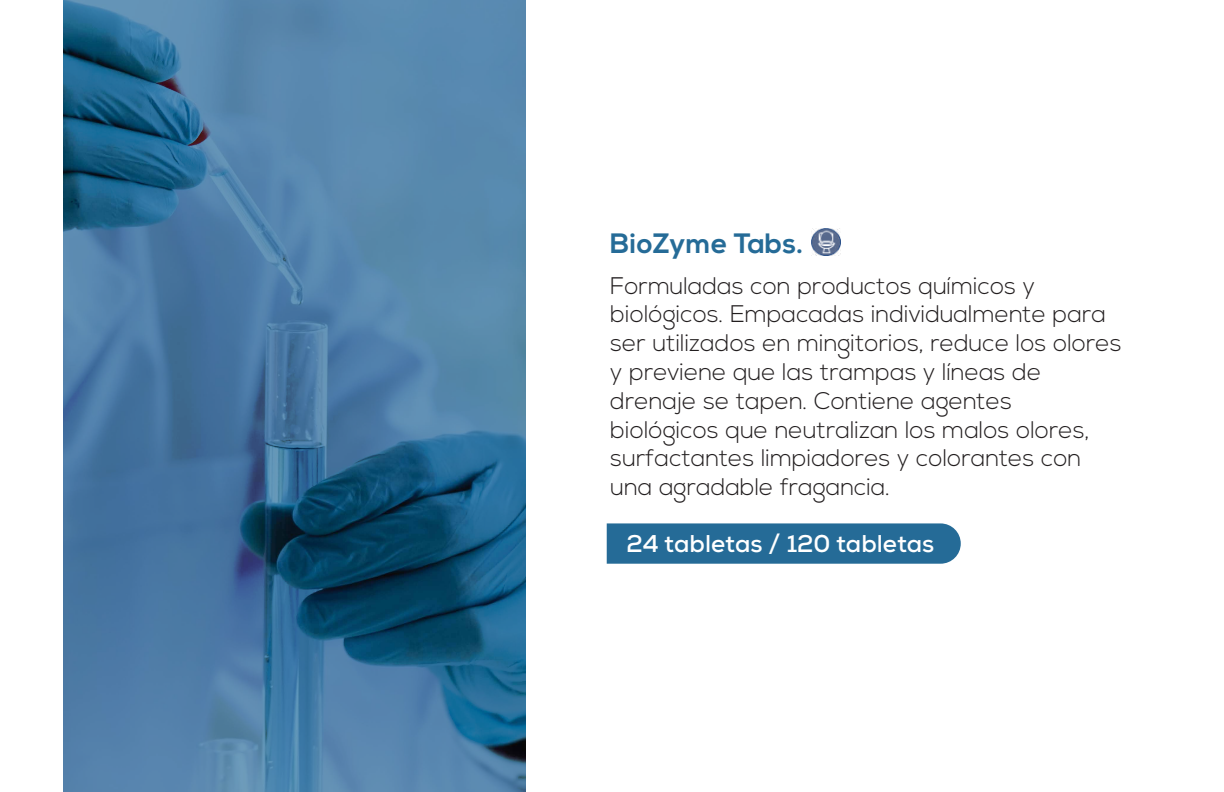
<style>
.page{position:relative;width:1224px;height:792px;background:#fff}
.page>*{position:absolute;margin:0;border:0;box-sizing:border-box;transform-origin:0 0}
.t1{font:700 28px "Nexa";letter-spacing:.01em;color:#256b97}
.t2{font:700 24.2px "Nexa";color:#fff}
.t3{font:300 24px/28.8px "Nexa";color:#221e1f}
</style>
<div class="page">
<div style="left:607px;top:523px;width:354px;height:41px;background:#256b97"></div>
<img style="left:812px;top:228px;width:28px;height:28px">
<svg style="left:63px;top:0;width:463px;height:792px;background:#42759d"></svg>
<p class="t1" style="left:610px;top:228px;width:195px">BioZyme Tabs.</p>
<p class="t3" style="left:610px;top:272px;width:513px">Formuladas con productos químicos y biológicos. Empacadas individualmente para ser utilizados en mingitorios, reduce los olores y previene que las trampas y líneas de drenaje se tapen. Contiene agentes biológicos que neutralizan los malos olores, surfactantes limpiadores y colorantes con una agradable fragancia.</p>
<p class="t2" style="left:626px;top:528px;width:310px">24 tabletas / 120 tabletas</p>
</div>
